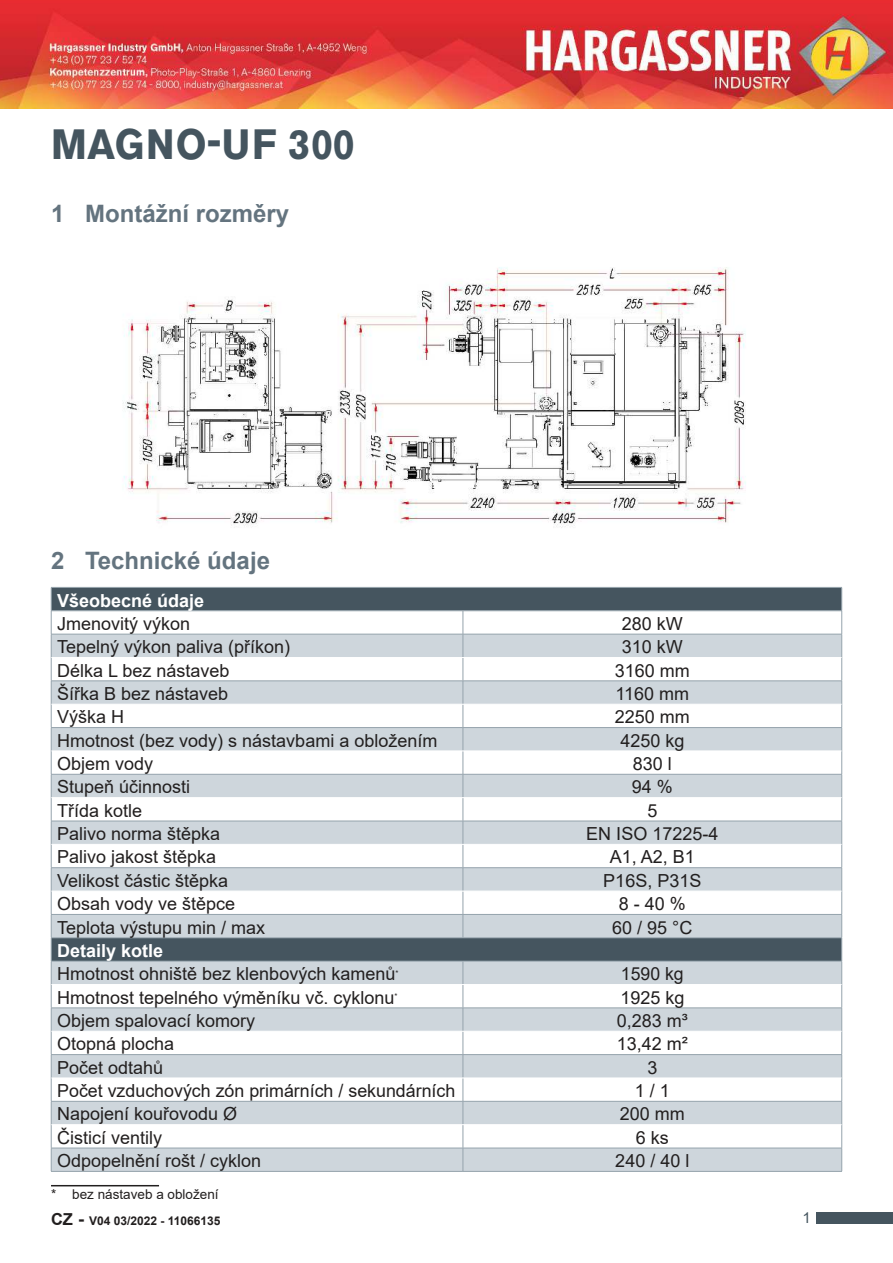
<style>
.page{position:relative;width:893px;height:1263px;background:#fff}
.page>*{position:absolute;margin:0;border:0;box-sizing:border-box;transform-origin:0 0}
.t1{font:700 42px "Akzidenz Grotesk Pro";letter-spacing:.02em;color:#45555f;scale:.93 1}
.t2{font:700 24px "Arial";color:#64747f}
.t3{font:18px "Arial";color:#221f1f}
.t4{font:700 18px "Arial";color:#fff}
.t5{font:15px "Arial";color:#45555f}
.t6{font:13.5px "Arial";color:#221f1f}
.t7{font:700 12px "Arial";color:#221f1f}
.t8{font:7.8px "Arial";color:#221f1f}
.s1{font-size:16.5px}
.s2{font-size:18px}
</style>
<div class="page">
<img style="left:0;top:0;width:893px;height:108px">
<div style="left:816px;top:1212px;width:77px;height:11px;background:#45555f"></div>
<div style="left:52px;top:588px;width:789px;height:22px;background:#45555f"></div>
<svg style="left:52px;top:635px;width:789px;height:536px;fill:#ced6dc"></svg>
<hr style="left:51px;top:634px;width:412px;height:1px;background:#95a3ac">
<hr style="left:463px;top:634px;width:379px;height:1px;background:#95a3ac">
<hr style="left:51px;top:681px;width:412px;height:1px;background:#95a3ac">
<hr style="left:463px;top:681px;width:379px;height:1px;background:#95a3ac">
<hr style="left:51px;top:727px;width:412px;height:1px;background:#95a3ac">
<hr style="left:463px;top:727px;width:379px;height:1px;background:#95a3ac">
<hr style="left:51px;top:774px;width:412px;height:1px;background:#95a3ac">
<hr style="left:463px;top:774px;width:379px;height:1px;background:#95a3ac">
<hr style="left:51px;top:821px;width:412px;height:1px;background:#95a3ac">
<hr style="left:463px;top:821px;width:379px;height:1px;background:#95a3ac">
<hr style="left:51px;top:867px;width:412px;height:1px;background:#95a3ac">
<hr style="left:463px;top:867px;width:379px;height:1px;background:#95a3ac">
<hr style="left:51px;top:914px;width:412px;height:1px;background:#95a3ac">
<hr style="left:463px;top:914px;width:379px;height:1px;background:#95a3ac">
<svg style="left:463px;top:611px;width:1px;height:326px"></svg>
<hr style="left:51px;top:1007px;width:412px;height:1px;background:#95a3ac">
<hr style="left:463px;top:1007px;width:379px;height:1px;background:#95a3ac">
<hr style="left:51px;top:1054px;width:412px;height:1px;background:#95a3ac">
<hr style="left:463px;top:1054px;width:379px;height:1px;background:#95a3ac">
<hr style="left:51px;top:1101px;width:412px;height:1px;background:#95a3ac">
<hr style="left:463px;top:1101px;width:379px;height:1px;background:#95a3ac">
<hr style="left:51px;top:1148px;width:412px;height:1px;background:#95a3ac">
<hr style="left:463px;top:1148px;width:379px;height:1px;background:#95a3ac">
<svg style="left:463px;top:962px;width:1px;height:209px"></svg>
<hr style="left:51px;top:1171px;width:412px;height:1px;background:#95a3ac">
<hr style="left:463px;top:1171px;width:379px;height:1px;background:#95a3ac">
<hr style="left:51px;top:657px;width:412px;height:1px;background:#fff">
<hr style="left:463px;top:657px;width:379px;height:1px;background:#fff">
<hr style="left:51px;top:704px;width:412px;height:1px;background:#fff">
<hr style="left:463px;top:704px;width:379px;height:1px;background:#fff">
<hr style="left:51px;top:751px;width:412px;height:1px;background:#fff">
<hr style="left:463px;top:751px;width:379px;height:1px;background:#fff">
<hr style="left:51px;top:797px;width:412px;height:1px;background:#fff">
<hr style="left:463px;top:797px;width:379px;height:1px;background:#fff">
<hr style="left:51px;top:844px;width:412px;height:1px;background:#fff">
<hr style="left:463px;top:844px;width:379px;height:1px;background:#fff">
<hr style="left:51px;top:891px;width:412px;height:1px;background:#fff">
<hr style="left:463px;top:891px;width:379px;height:1px;background:#fff">
<hr style="left:51px;top:984px;width:412px;height:1px;background:#fff">
<hr style="left:463px;top:984px;width:379px;height:1px;background:#fff">
<hr style="left:51px;top:1031px;width:412px;height:1px;background:#fff">
<hr style="left:463px;top:1031px;width:379px;height:1px;background:#fff">
<hr style="left:51px;top:1078px;width:412px;height:1px;background:#fff">
<hr style="left:463px;top:1078px;width:379px;height:1px;background:#fff">
<hr style="left:51px;top:1124px;width:412px;height:1px;background:#fff">
<hr style="left:463px;top:1124px;width:379px;height:1px;background:#fff">
<hr style="left:51px;top:587px;width:412px;height:1px;background:#95a3ac">
<hr style="left:463px;top:587px;width:379px;height:1px;background:#95a3ac">
<hr style="left:51px;top:610px;width:412px;height:1px;background:#95a3ac">
<hr style="left:463px;top:610px;width:379px;height:1px;background:#95a3ac">
<svg style="left:841px;top:588px;width:1px;height:583px"></svg>
<hr style="left:51px;top:937px;width:412px;height:1px;background:#95a3ac">
<svg style="left:51px;top:588px;width:1px;height:583px"></svg>
<hr style="left:463px;top:937px;width:379px;height:1px;background:#95a3ac">
<hr style="left:51px;top:961px;width:412px;height:1px;background:#95a3ac">
<hr style="left:463px;top:961px;width:379px;height:1px;background:#95a3ac">
<hr style="left:51px;top:1185px;width:108px;height:1px;background:#221f1f">
<img style="left:123px;top:267px;width:623px;height:261px">
<h1 class="t1" style="left:51px;top:120px;width:328px">MAGNO-UF 300</h1>
<h2 class="t2" style="left:51px;top:204px;width:240px">1 Montážní rozměry</h2>
<h2 class="t2" style="left:51px;top:552px;width:220px">2 Technické údaje</h2>
<p class="t4" style="left:57px;top:593px;width:149px">Všeobecné údaje</p>
<p class="t3" style="left:57px;top:617px;width:135px">Jmenovitý výkon</p>
<p class="t3" style="left:622px;top:617px;width:63px">280 kW</p>
<p class="t3" style="left:57px;top:634px;width:235px">Tepelný výkon paliva (příkon)</p>
<p class="t3" style="left:622px;top:640px;width:63px">310 kW</p>
<p class="t3" style="left:57px;top:663px;width:174px">Délka L bez nástaveb</p>
<p class="t3" style="left:615px;top:663px;width:77px">3160 mm</p>
<p class="t3" style="left:57px;top:681px;width:173px">Šířka B bez nástaveb</p>
<p class="t3" style="left:615px;top:687px;width:75px">1160 mm</p>
<p class="t3" style="left:57px;top:710px;width:69px">Výška H</p>
<p class="t3" style="left:615px;top:710px;width:77px">2250 mm</p>
<p class="t3" style="left:57px;top:728px;width:382px">Hmotnost (bez vody) s nástavbami a obložením</p>
<p class="t3" style="left:620px;top:733px;width:66px">4250 kg</p>
<p class="t3" style="left:57px;top:757px;width:98px">Objem vody</p>
<p class="t3" style="left:633px;top:757px;width:41px">830 l</p>
<p class="t3" style="left:57px;top:775px;width:135px">Stupeň účinnosti</p>
<p class="t3" style="left:632px;top:780px;width:43px">94 %</p>
<p class="t3" style="left:57px;top:798px;width:87px">Třída kotle</p>
<p class="t3" style="left:647px;top:804px;width:12px">5</p>
<p class="t3" style="left:57px;top:821px;width:165px">Palivo norma štěpka</p>
<p class="t3" style="left:586px;top:827px;width:134px">EN ISO 17225-4</p>
<p class="t3" style="left:57px;top:845px;width:161px">Palivo jakost štěpka</p>
<p class="t3" style="left:610px;top:845px;width:87px">A1, A2, B1</p>
<p class="t3" style="left:57px;top:868px;width:173px">Velikost částic štěpka</p>
<p class="t3" style="left:603px;top:874px;width:100px">P16S, P31S</p>
<p class="t3" style="left:57px;top:891px;width:180px">Obsah vody ve štěpce</p>
<p class="t3" style="left:619px;top:897px;width:69px">8 - 40 %</p>
<p class="t3" style="left:57px;top:920px;width:210px">Teplota výstupu min / max</p>
<p class="t3" style="left:612px;top:920px;width:82px">60 / 95 °C</p>
<p class="t4" style="left:57px;top:938px;width:108px">Detaily kotle</p>
<p class="t3" style="left:57px;top:961px;width:340px">Hmotnost ohniště bez klenbových kamenů</p>
<p class="t8" style="left:395px;top:970px;width:5px">*</p>
<p class="t3" style="left:621px;top:967px;width:64px">1590 kg</p>
<p class="t3" style="left:57px;top:985px;width:339px">Hmotnost tepelného výměníku vč. cyklonu</p>
<p class="t8" style="left:394px;top:993px;width:5px">*</p>
<p class="t3" style="left:620px;top:990px;width:66px">1925 kg</p>
<p class="t3" style="left:57px;top:1008px;width:200px">Objem spalovací komory</p>
<p class="t3" style="left:617px;top:1014px;width:73px">0,283 m³</p>
<p class="t3" style="left:57px;top:1032px;width:119px">Otopná plocha</p>
<p class="t3" style="left:617px;top:1037px;width:73px">13,42 m²</p>
<p class="t3" style="left:57px;top:1055px;width:108px">Počet odtahů</p>
<p class="t3" style="left:647px;top:1060px;width:12px">3</p>
<p class="t3" style="left:57px;top:1078px;width:400px">Počet vzduchových zón primárních / sekundárních</p>
<p class="t3" style="left:635px;top:1084px;width:37px">1 / 1</p>
<p class="t3" style="left:57px;top:1102px;width:182px">Napojení kouřovodu Ø</p>
<p class="t3" style="left:620px;top:1107px;width:67px">200 mm</p>
<p class="t3" style="left:57px;top:1125px;width:107px">Čisticí ventily</p>
<p class="t3" style="left:636px;top:1131px;width:35px">6 ks</p>
<p class="t3" style="left:57px;top:1148px;width:206px">Odpopelnění rošt / cyklon</p>
<p class="t3" style="left:615px;top:1154px;width:76px">240 / 40 l</p>
<p class="t6" style="left:51px;top:1185px;width:169px">* bez nástaveb a obložení</p>
<p class="t7" style="left:51px;top:1216px;width:171px"><span class="s1">CZ</span> <span class="s2">-</span> V04 03/2022 - 11066135</p>
<p class="t5" style="left:802px;top:1212px;width:10px">1</p>
</div>
